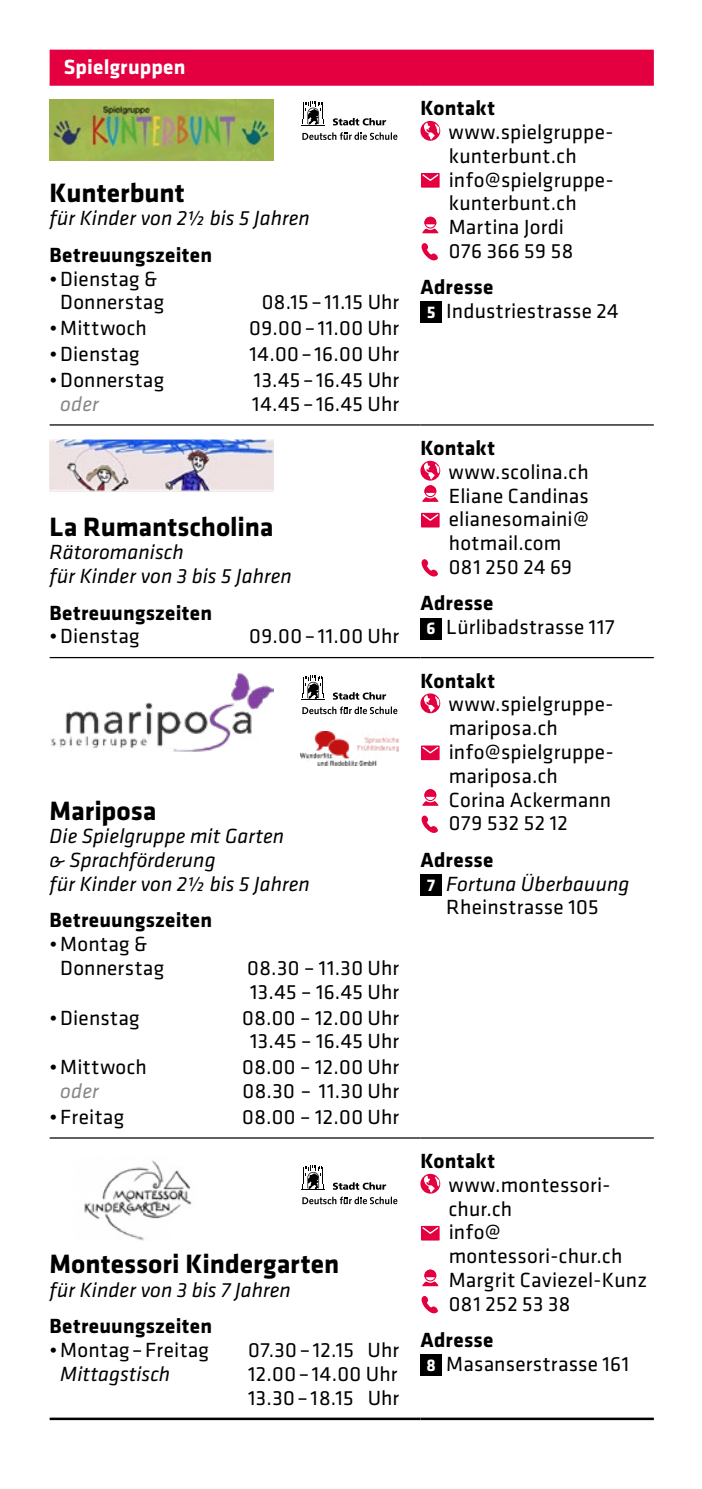
<style>
.page{position:relative;width:702px;height:1489px;background:#fff}
.page>*{position:absolute;margin:0;border:0;box-sizing:border-box;transform-origin:0 0}
.Bold_11pt{font:700 27.5px "Klavika Basic";letter-spacing:-.005em;color:#000}
.Regular_8_5pt{font:700 27.5px "Klavika Basic";color:#000}
.Regular_8_5pt-2{font:21.25px/23.8px "Klavika Basic";letter-spacing:.01em;color:#000}
.Italic_8_5pt{font:italic 21.25px/23.8px "Klavika Basic";letter-spacing:.005em;color:#000}
.Bold_8_5pt{font:700 21.25px "Klavika Basic";letter-spacing:.01em;color:#000}
.Kategorie-Titel{font:700 21.25px "Klavika Basic";letter-spacing:.01em;color:#fff}
.t1{font:italic 21.25px "Klavika Basic";letter-spacing:.01em;color:#878787}
.Referenzzahl{font:700 17.5px "Klavika Basic";color:#fff}
.s1{font-style:normal}
</style>
<div class="page">
<div style="left:50px;top:50px;width:603px;height:34px;background:#e40040"></div>
<hr style="left:420px;top:424px;width:233px;height:1px;background:#000">
<hr style="left:420px;top:657px;width:233px;height:1px;background:#000">
<hr style="left:50px;top:424px;width:370px;height:1px;background:#000">
<hr style="left:50px;top:657px;width:370px;height:1px;background:#000">
<hr style="left:50px;top:1137px;width:370px;height:1px;background:#000">
<hr style="left:420px;top:1137px;width:233px;height:1px;background:#000">
<hr style="left:50px;top:84px;width:370px;height:2px;background:#e40040">
<hr style="left:420px;top:84px;width:233px;height:2px;background:#e40040">
<hr style="left:50px;top:1417px;width:370px;height:2px;background:#000">
<hr style="left:420px;top:1417px;width:233px;height:2px;background:#000">
<img style="left:50px;top:99px;width:223px;height:61px">
<svg style="left:302px;top:132px;width:95px;height:8px"></svg>
<svg style="left:333px;top:118px;width:53px;height:7px"></svg>
<svg style="left:302px;top:101px;width:23px;height:25px"></svg>
<svg style="left:420px;top:121px;width:20px;height:20px"></svg>
<svg style="left:424px;top:122px;width:15px;height:18px"></svg>
<div style="left:422px;top:174px;width:17px;height:13px;background:#e40040"></div>
<div style="left:421px;top:173px;width:18px;height:15px;border:1px solid #e40040"></div>
<svg style="left:421px;top:173px;width:18px;height:9px"></svg>
<div style="left:423px;top:216px;width:14px;height:14px;border:2px solid #fff;border-radius:50%"></div>
<svg style="left:422px;top:217px;width:16px;height:16px"></svg>
<svg style="left:421px;top:243px;width:17px;height:18px"></svg>
<div style="left:420px;top:302px;width:21px;height:21px;background:#000"></div>
<img style="left:50px;top:439px;width:223px;height:53px">
<svg style="left:420px;top:461px;width:20px;height:19px"></svg>
<svg style="left:422px;top:462px;width:17px;height:40px"></svg>
<div style="left:422px;top:513px;width:17px;height:14px;background:#e40040"></div>
<div style="left:421px;top:513px;width:18px;height:14px;border:1px solid #e40040"></div>
<svg style="left:421px;top:513px;width:18px;height:9px"></svg>
<svg style="left:421px;top:559px;width:17px;height:18px"></svg>
<div style="left:420px;top:618px;width:21px;height:21px;background:#000"></div>
<img style="left:51px;top:673px;width:222px;height:79px">
<svg style="left:302px;top:706px;width:95px;height:8px"></svg>
<svg style="left:333px;top:692px;width:53px;height:7px"></svg>
<svg style="left:302px;top:675px;width:23px;height:25px"></svg>
<img style="left:300px;top:731px;width:99px;height:34px">
<svg style="left:420px;top:693px;width:20px;height:20px"></svg>
<svg style="left:424px;top:695px;width:15px;height:17px"></svg>
<div style="left:422px;top:746px;width:17px;height:13px;background:#e40040"></div>
<div style="left:421px;top:745px;width:18px;height:15px;border:1px solid #e40040"></div>
<svg style="left:421px;top:745px;width:18px;height:9px"></svg>
<div style="left:423px;top:788px;width:14px;height:14px;border:2px solid #fff;border-radius:50%"></div>
<svg style="left:422px;top:789px;width:16px;height:16px"></svg>
<svg style="left:421px;top:815px;width:17px;height:18px"></svg>
<div style="left:420px;top:874px;width:21px;height:21px;background:#000"></div>
<img style="left:84px;top:1160px;width:108px;height:81px">
<svg style="left:302px;top:1196px;width:95px;height:8px"></svg>
<svg style="left:333px;top:1182px;width:53px;height:7px"></svg>
<svg style="left:302px;top:1165px;width:23px;height:25px"></svg>
<svg style="left:420px;top:1173px;width:20px;height:20px"></svg>
<svg style="left:424px;top:1175px;width:15px;height:17px"></svg>
<div style="left:422px;top:1226px;width:17px;height:13px;background:#e40040"></div>
<div style="left:421px;top:1225px;width:18px;height:15px;border:1px solid #e40040"></div>
<svg style="left:421px;top:1225px;width:18px;height:9px"></svg>
<div style="left:423px;top:1268px;width:14px;height:14px;border:2px solid #fff;border-radius:50%"></div>
<svg style="left:422px;top:1269px;width:16px;height:17px"></svg>
<svg style="left:421px;top:1296px;width:17px;height:18px"></svg>
<div style="left:420px;top:1354px;width:21px;height:21px;background:#000"></div>
<p class="Kategorie-Titel" style="left:64px;top:52px;width:123px">Spielgruppen</p>
<p class="Bold_11pt" style="left:50px;top:172px;width:137px">Kunterbunt</p>
<p class="Italic_8_5pt" style="left:50px;top:206px;width:262px">für Kinder von 2½ bis 5 Jahren</p>
<p class="Bold_8_5pt" style="left:50px;top:239px;width:164px">Betreuungszeiten</p>
<p class="Regular_8_5pt-2" style="left:50px;top:266px;width:116px;text-align:center">•Dienstag &amp;<br>Donnerstag</p>
<p class="Regular_8_5pt-2" style="left:262px;top:290px;width:139px">08.15 – 11.15 Uhr</p>
<p class="Regular_8_5pt-2" style="left:50px;top:315px;width:99px">•Mittwoch</p>
<p class="Regular_8_5pt-2" style="left:249px;top:315px;width:151px">09.00– 11.00 Uhr</p>
<p class="Regular_8_5pt-2" style="left:50px;top:341px;width:91px">•Dienstag</p>
<p class="Regular_8_5pt-2" style="left:249px;top:341px;width:151px">14.00–16.00 Uhr</p>
<p class="Regular_8_5pt-2" style="left:50px;top:367px;width:116px">•Donnerstag</p>
<p class="Regular_8_5pt-2" style="left:254px;top:367px;width:147px">13.45 – 16.45 Uhr</p>
<p class="t1" style="left:60px;top:390px;width:40px">oder</p>
<p class="Regular_8_5pt-2" style="left:252px;top:391px;width:148px">14.45–16.45 Uhr</p>
<p class="Bold_11pt" style="left:50px;top:506px;width:225px">La Rumantscholina</p>
<p class="Italic_8_5pt" style="left:50px;top:540px;width:135px">Rätoromanisch</p>
<p class="Italic_8_5pt" style="left:50px;top:563px;width:244px">für Kinder von 3 bis 5 Jahren</p>
<p class="Bold_8_5pt" style="left:50px;top:597px;width:164px">Betreuungszeiten</p>
<p class="Regular_8_5pt-2" style="left:50px;top:623px;width:91px">•Dienstag</p>
<p class="Regular_8_5pt-2" style="left:249px;top:623px;width:151px">09.00– 11.00 Uhr</p>
<p class="Bold_11pt" style="left:50px;top:790px;width:108px">Mariposa</p>
<p class="Italic_8_5pt" style="left:50px;top:824px;width:236px">Die Spielgruppe mit Garten &amp; Sprachförderung</p>
<p class="Italic_8_5pt" style="left:50px;top:871px;width:262px">für Kinder von 2½ bis 5 Jahren</p>
<p class="Bold_8_5pt" style="left:50px;top:904px;width:164px">Betreuungszeiten</p>
<p class="Regular_8_5pt-2" style="left:60px;top:931px;width:105px;text-indent:-11px">•Montag &amp;<br>Donnerstag</p>
<p class="Regular_8_5pt-2" style="left:247px;top:955px;width:153px">08.30 – 11.30 Uhr<br>13.45 – 16.45 Uhr</p>
<p class="Regular_8_5pt-2" style="left:50px;top:1004px;width:91px">•Dienstag</p>
<p class="Regular_8_5pt-2" style="left:242px;top:1004px;width:158px;text-align:center">08.00 – 12.00 Uhr<br>13.45 – 16.45 Uhr</p>
<p class="Regular_8_5pt-2" style="left:50px;top:1054px;width:99px">•Mittwoch</p>
<p class="Regular_8_5pt-2" style="left:242px;top:1054px;width:158px">08.00 – 12.00 Uhr</p>
<p class="t1" style="left:60px;top:1077px;width:40px">oder</p>
<p class="Regular_8_5pt-2" style="left:242px;top:1078px;width:158px">08.30 – 11.30 Uhr</p>
<p class="Regular_8_5pt-2" style="left:50px;top:1104px;width:76px">•Freitag</p>
<p class="Regular_8_5pt-2" style="left:242px;top:1104px;width:158px">08.00 – 12.00 Uhr</p>
<p class="Regular_8_5pt" style="left:50px;top:1243px;width:291px">Montessori Kindergarten</p>
<p class="Italic_8_5pt" style="left:50px;top:1277px;width:243px">für Kinder von 3 bis 7 Jahren</p>
<p class="Bold_8_5pt" style="left:50px;top:1310px;width:164px">Betreuungszeiten</p>
<p class="Regular_8_5pt-2" style="left:50px;top:1337px;width:161px">•Montag–Freitag</p>
<p class="Regular_8_5pt-2" style="left:248px;top:1337px;width:152px">07.30– 12.15 Uhr</p>
<p class="Italic_8_5pt" style="left:60px;top:1361px;width:111px">Mittagstisch</p>
<p class="Regular_8_5pt-2" style="left:248px;top:1361px;width:152px">12.00–14.00 Uhr<br>13.30–18.15 Uhr</p>
<p class="Bold_8_5pt" style="left:420px;top:93px;width:76px">Kontakt</p>
<p class="Regular_8_5pt-2" style="left:449px;top:119px;width:166px">www.spielgruppe&shy;kunterbunt.ch</p>
<p class="Regular_8_5pt-2" style="left:449px;top:167px;width:166px">info@spielgruppe&shy;kunterbunt.ch</p>
<p class="Regular_8_5pt-2" style="left:449px;top:214px;width:117px">Martina Jordi</p>
<p class="Regular_8_5pt-2" style="left:449px;top:238px;width:126px">076 366 59 58</p>
<p class="Bold_8_5pt" style="left:420px;top:272px;width:74px">Adresse</p>
<p class="Referenzzahl" style="left:426px;top:300px;width:10px">5</p>
<p class="Regular_8_5pt-2" style="left:446px;top:298px;width:174px">Industriestrasse 24</p>
<p class="Bold_8_5pt" style="left:420px;top:432px;width:76px">Kontakt</p>
<p class="Regular_8_5pt-2" style="left:449px;top:459px;width:141px">www.scolina.ch</p>
<p class="Regular_8_5pt-2" style="left:449px;top:483px;width:142px">Eliane Candinas</p>
<p class="Regular_8_5pt-2" style="left:449px;top:506px;width:141px">elianesomaini@ hotmail.com</p>
<p class="Regular_8_5pt-2" style="left:449px;top:554px;width:125px">081 250 24 69</p>
<p class="Bold_8_5pt" style="left:420px;top:588px;width:74px">Adresse</p>
<p class="Referenzzahl" style="left:426px;top:616px;width:11px">6</p>
<p class="Regular_8_5pt-2" style="left:446px;top:614px;width:170px">Lürlibadstrasse 117</p>
<p class="Bold_8_5pt" style="left:420px;top:665px;width:76px">Kontakt</p>
<p class="Regular_8_5pt-2" style="left:449px;top:692px;width:166px">www.spielgruppe&shy;mariposa.ch</p>
<p class="Regular_8_5pt-2" style="left:449px;top:739px;width:166px">info@spielgruppe&shy;mariposa.ch</p>
<p class="Regular_8_5pt-2" style="left:449px;top:787px;width:164px">Corina Ackermann</p>
<p class="Regular_8_5pt-2" style="left:449px;top:810px;width:121px">079 532 52 12</p>
<p class="Bold_8_5pt" style="left:420px;top:844px;width:74px">Adresse</p>
<p class="Referenzzahl" style="left:427px;top:872px;width:9px">7</p>
<p class="Italic_8_5pt" style="left:446px;top:871px;width:185px">Fortuna Überbauung<br><span class="s1">Rheinstrasse 105</span></p>
<p class="Bold_8_5pt" style="left:420px;top:1145px;width:76px">Kontakt</p>
<p class="Regular_8_5pt-2" style="left:449px;top:1172px;width:163px">www.montessori&shy;chur.ch</p>
<p class="Regular_8_5pt-2" style="left:449px;top:1219px;width:175px">info@ montessori-chur.ch</p>
<p class="Regular_8_5pt-2" style="left:449px;top:1267px;width:200px">Margrit Caviezel-Kunz</p>
<p class="Regular_8_5pt-2" style="left:449px;top:1290px;width:123px">081 252 53 38</p>
<p class="Bold_8_5pt" style="left:420px;top:1324px;width:74px">Adresse</p>
<p class="Referenzzahl" style="left:426px;top:1352px;width:11px">8</p>
<p class="Regular_8_5pt-2" style="left:446px;top:1351px;width:185px">Masanserstrasse 161</p>
</div>
